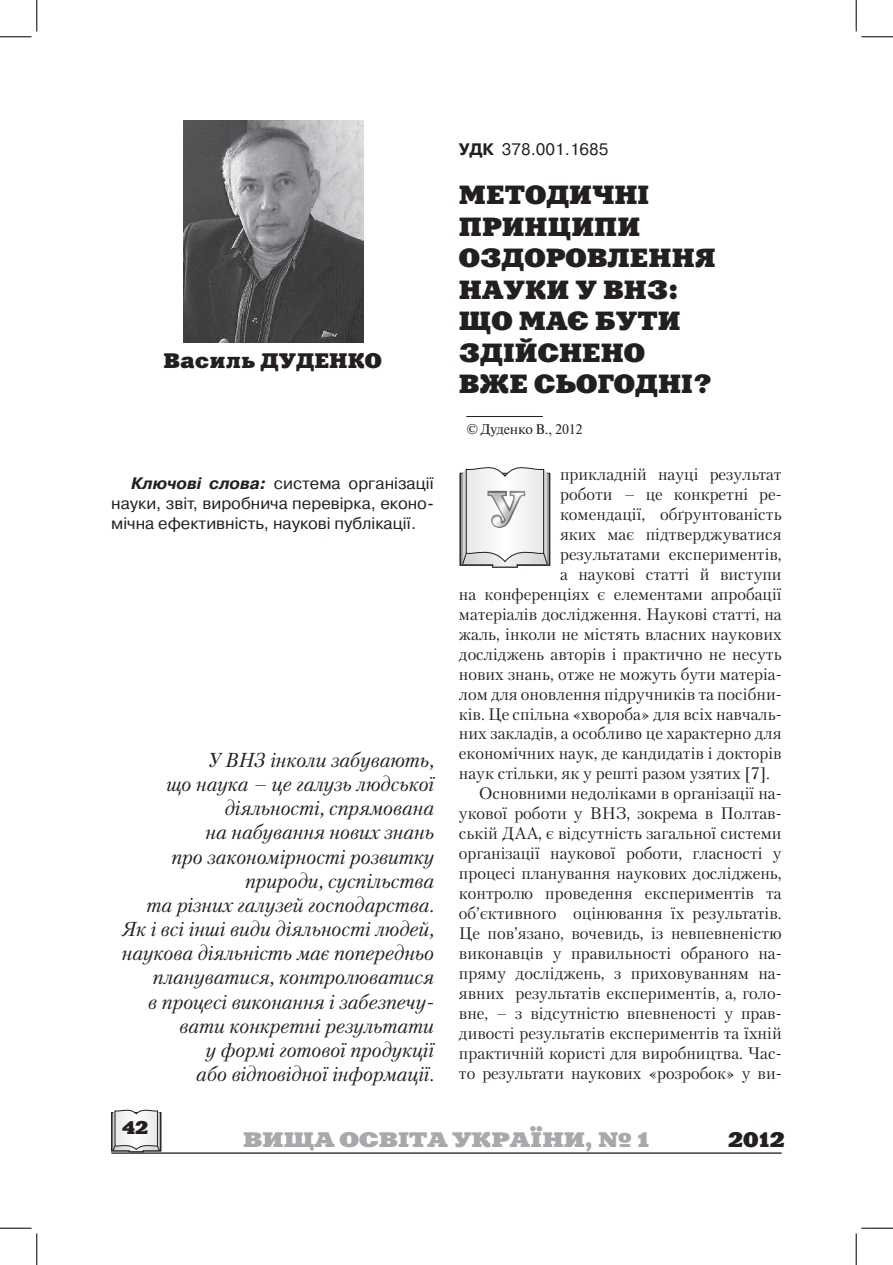
<style>
.page{position:relative;width:893px;height:1265px;background:#fff}
.page>*{position:absolute;margin:0;border:0;box-sizing:border-box;transform-origin:0 0}
.t1{font:700 47.25px "Petersburg C";color:#fff}
.t2{font:26.25px/31.5px "Xenia Extended C";color:#231f20}
.t3{font:700 21px "Xenia Extended C";color:#a8a9ad}
.t4{font:21px "Xenia Extended C";color:#231f20}
.t5{font:italic 20.12px/24.2px "Petersburg C";color:#231f20;text-align:right}
.t6{font:18.38px "Xenia Extended C";color:#231f20}
.t7{font:16.62px "Petersburg C";color:#231f20}
.t8{font:16.62px/19.9px "Pragmatica C";color:#231f20;text-align:justify}
.t9{font:14px "Newton C";color:#231f20}
.s1{font-weight:700;font-style:italic}
.s2{font-weight:700}
.s3{font-style:italic}
</style>
<div class="page">
<hr style="left:111px;top:1152px;width:670px;height:1px;background:#231f20">
<svg style="left:111px;top:1109px;width:50px;height:42px"></svg>
<img style="left:184px;top:121px;width:179px;height:221px">
<svg style="left:459px;top:467px;width:91px;height:101px"></svg>
<div style="left:474px;top:472px;width:116px;height:73px;background:#231f20;opacity:.5"></div>
<hr style="left:466px;top:416px;width:76px;height:1px;background:#231f20">
<hr style="left:0;top:36px;width:32px;height:1px;background:#000">
<hr style="left:861px;top:36px;width:31px;height:1px;background:#000">
<hr style="left:0;top:1227px;width:32px;height:1px;background:#000">
<hr style="left:861px;top:1227px;width:31px;height:1px;background:#000">
<hr style="left:36px;top:0;width:1px;height:32px;background:#000">
<hr style="left:36px;top:1233px;width:1px;height:31px;background:#000">
<hr style="left:855px;top:0;width:1px;height:32px;background:#000">
<hr style="left:855px;top:1233px;width:1px;height:31px;background:#000">
<p class="t4" style="left:163px;top:348px;width:220px">Василь Дуденко</p>
<p class="t8" style="left:111px;top:473px;width:324px;text-indent:20px"><span class="s1">Ключові слова:</span> система організації науки, звіт, виробнича перевірка, еконо&shy;мічна ефективність, наукові публікації.</p>
<p class="t5" style="left:122px;top:747px;width:313px">У ВНЗ інколи забувають,<br>що наука – це галузь людської діяльності, спрямована<br>на набування нових знань<br>про закономірності розвитку природи, суспільства<br>та різних галузей господарства.<br>Як і всі інші види діяльності людей, наукова діяльність має попередньо плануватися, контролюватися<br>в процесі виконання і забезпечу&shy;вати конкретні результати<br>у формі готової продукції<br>або відповідної інформації.</p>
<p class="t8" style="left:458px;top:139px;width:151px"><span class="s2">УДК</span> 378.001.1685</p>
<h2 class="t2" style="left:458px;top:179px;width:24px">МЕТОДИЧН</h2>
<h2 class="t2" style="left:637px;top:179px;width:13px">І</h2>
<h2 class="t2" style="left:458px;top:211px;width:46px">ПРИН</h2>
<h2 class="t2" style="left:547px;top:211px;width:92px">ЦИПИ</h2>
<h2 class="t2" style="left:458px;top:242px;width:65px">ОЗДОРОВ</h2>
<h2 class="t2" style="left:607px;top:242px;width:45px">ЛЕНН</h2>
<h2 class="t2" style="left:694px;top:242px;width:22px">Я</h2>
<h2 class="t2" style="left:458px;top:274px;width:67px">НАУКИ</h2>
<h2 class="t2" style="left:575px;top:274px;width:104px">УВНЗ:</h2>
<h2 class="t2" style="left:458px;top:305px;width:28px">ЩО</h2>
<h2 class="t2" style="left:458px;top:305px;width:178px;text-indent:60px">МАЄ БУТИ<br>ЗДІЙСНЕНО<br>ВЖЕ СЬОГОДН</h2>
<h2 class="t2" style="left:680px;top:368px;width:33px">І?</h2>
<p class="t9" style="left:466px;top:422px;width:118px">© Дуденко В., 2012</p>
<p class="t7" style="left:559px;top:464px;width:223px">прикладній науці результат</p>
<p class="t7" style="left:559px;top:484px;width:223px">роботи <span class="s3">–</span> це конкретні ре-</p>
<p class="t7" style="left:559px;top:504px;width:223px">комендації, обґрунтованість</p>
<p class="t7" style="left:559px;top:524px;width:223px">яких має підтверджуватися</p>
<p class="t7" style="left:559px;top:544px;width:223px">результатами експериментів,</p>
<p class="t7" style="left:559px;top:564px;width:223px">а наукові статті й виступи</p>
<p class="t7" style="left:458px;top:584px;width:324px">на конференціях є елементами апробації</p>
<p class="t7" style="left:458px;top:604px;width:324px">матеріалів дослідження. Наукові статті, на</p>
<p class="t7" style="left:458px;top:623px;width:324px">жаль, інколи не містять власних наукових</p>
<p class="t7" style="left:458px;top:643px;width:324px">досліджень авторів і практично не несуть</p>
<p class="t7" style="left:458px;top:663px;width:324px">нових знань, отже не можуть бути матеріа-</p>
<p class="t7" style="left:458px;top:683px;width:324px">лом для оновлення підручників та посібни-</p>
<p class="t7" style="left:458px;top:703px;width:324px">ків. Це спільна «хвороба» для всіх навчаль-</p>
<p class="t7" style="left:458px;top:723px;width:324px">них закладів, а особливо це характерно для</p>
<p class="t7" style="left:458px;top:743px;width:324px">економічних наук, де кандидатів і докторів</p>
<p class="t7" style="left:458px;top:763px;width:312px">наук стільки, як у решті разом узятих [7].</p>
<p class="t7" style="left:478px;top:783px;width:304px">Основними недоліками в організації на-</p>
<p class="t7" style="left:458px;top:803px;width:324px">укової роботи у ВНЗ, зокрема в Полтав-</p>
<p class="t7" style="left:458px;top:823px;width:324px">ській ДАА, є відсутність загальної системи</p>
<p class="t7" style="left:458px;top:843px;width:324px">організації наукової роботи, гласності у</p>
<p class="t7" style="left:458px;top:863px;width:324px">процесі планування наукових досліджень,</p>
<p class="t7" style="left:458px;top:883px;width:324px">контролю проведення експериментів та</p>
<p class="t7" style="left:458px;top:903px;width:324px">об’єктивного оцінювання їх результатів.</p>
<p class="t7" style="left:458px;top:923px;width:324px">Це пов’язано, вочевидь, із невпевненістю</p>
<p class="t7" style="left:458px;top:943px;width:324px">виконавців у правильності обраного на-</p>
<p class="t7" style="left:458px;top:963px;width:324px">пряму досліджень, з приховуванням на-</p>
<p class="t7" style="left:458px;top:983px;width:324px">явних результатів експериментів, а, голо-</p>
<p class="t7" style="left:458px;top:1003px;width:324px">вне, – з відсутністю впевненості у прав-</p>
<p class="t7" style="left:458px;top:1022px;width:324px">дивості результатів експериментів та їхній</p>
<p class="t7" style="left:458px;top:1042px;width:324px">практичній користі для виробництва. Час-</p>
<p class="t7" style="left:458px;top:1062px;width:324px">то результати наукових «розробок» у ви-</p>
<h1 class="t1" style="left:487px;top:479px;width:38px">У</h1>
<p class="t6" style="left:122px;top:1116px;width:28px">42</p>
<p class="t3" style="left:243px;top:1125px;width:407px">ВИЩА ОСВІТА УКРАЇНИ, № 1</p>
<p class="t4" style="left:728px;top:1126px;width:58px">2012</p>
</div>
